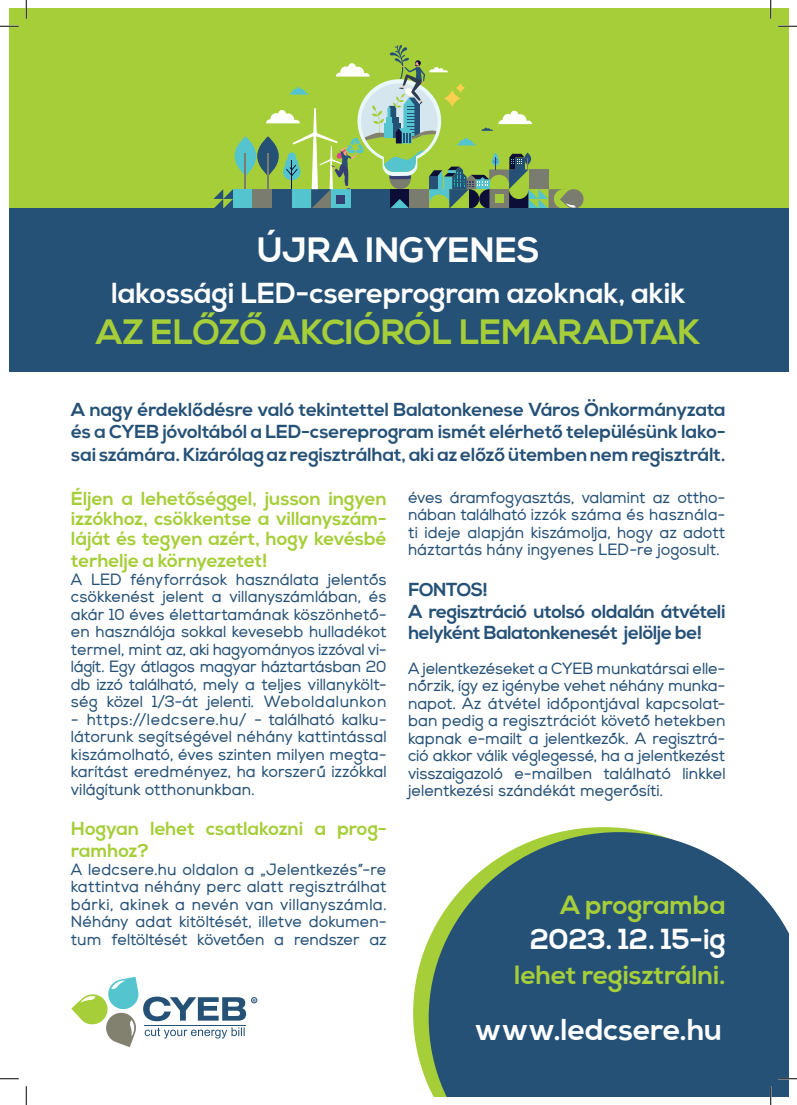
<style>
.page{position:relative;width:797px;height:1105px;background:#fff}
.page>*{position:absolute;margin:0;border:0;box-sizing:border-box;transform-origin:0 0}
.t1{font:700 35px "Cyebfont";color:#a6ce39}
.t2{font:700 35px "Cyebfont";color:#fff}
.t3{font:700 30px "Cyebfont";letter-spacing:-.005em;color:#fff}
.t4{font:700 28.75px "Cyebfont";color:#fff}
.t5{font:700 26.25px "Cyebfont";color:#a6ce39}
.t6{font:700 18.75px/22.5px "Cyebfont";letter-spacing:-.015em;color:#255177;text-align:justify}
.t7{font:700 18.75px/20px "Cyebfont";color:#a6ce39;text-align:justify}
.t8{font:16.25px/17.5px "Cyeb Font";color:#255177;text-align:justify}
.t9{font:700 4.5px "Cyebfont";color:#255177}
</style>
<div class="page">
<div style="left:9px;top:9px;width:779px;height:200px;background:#a6ce39"></div>
<div style="left:233px;top:189px;width:19px;height:20px;background:#54c5cf"></div>
<div style="left:252px;top:189px;width:20px;height:20px;background:#7a7c6f"></div>
<svg style="left:213px;top:189px;width:20px;height:20px"></svg>
<svg style="left:235px;top:136px;width:21px;height:40px"></svg>
<hr style="left:245px;top:154px;width:1px;height:35px;background:#7a7c6f">
<svg style="left:257px;top:136px;width:22px;height:40px"></svg>
<svg style="left:260px;top:45px;width:323px;height:164px"></svg>
<svg style="left:413px;top:827px;width:234px;height:258px"></svg>
<svg style="left:428px;top:832px;width:360px;height:264px;background:#3f6782"></svg>
<div style="left:9px;top:209px;width:779px;height:163px;background:#255177"></div>
<svg style="left:71px;top:977px;width:186px;height:70px"></svg>
<svg style="left:0;top:25px;width:19px;height:2px"></svg>
<svg style="left:778px;top:25px;width:19px;height:2px"></svg>
<svg style="left:0;top:1078px;width:19px;height:1px"></svg>
<svg style="left:778px;top:1078px;width:19px;height:1px"></svg>
<svg style="left:25px;top:0;width:2px;height:19px"></svg>
<svg style="left:25px;top:1086px;width:2px;height:19px"></svg>
<svg style="left:770px;top:0;width:1px;height:19px"></svg>
<svg style="left:770px;top:1086px;width:1px;height:19px"></svg>
<p class="t2" style="left:257px;top:229px;width:284px">ÚJRA INGYENES</p>
<p class="t4" style="left:111px;top:276px;width:575px">lakossági LED-csereprogram azoknak, akik</p>
<p class="t1" style="left:96px;top:312px;width:606px">AZ ELŐZŐ AKCIÓRÓL LEMARADTAK</p>
<p class="t6" style="left:71px;top:399px;width:656px">A nagy érdeklődésre való tekintettel Balatonkenese Város Önkormányzata és a CYEB jóvoltából a LED-csereprogram ismét elérhető településünk lako&shy;sai számára. Kizárólag az regisztrálhat, aki az előző ütemben nem regisztrált.</p>
<p class="t7" style="left:71px;top:489px;width:317px">Éljen a lehetőséggel, jusson ingyen izzókhoz, csökkentse a villanyszám&shy;láját és tegyen azért, hogy kevésbé</p>
<p class="t7" style="left:71px;top:551px;width:198px">terhelje a környezetet!</p>
<p class="t8" style="left:71px;top:571px;width:317px">A LED fényforrások használata jelentős csökkenést jelent a villanyszámlában, és akár 10 éves élettartamának köszönhető&shy;en használója sokkal kevesebb hulladékot termel, mint az, aki hagyományos izzóval vi&shy;lágít. Egy átlagos magyar háztartásban 20 db izzó található, mely a teljes villanykölt&shy;ség közel 1/3-át jelenti. Weboldalunkon</p>
<p class="t8" style="left:71px;top:711px;width:317px">- https://ledcsere.hu/ - található kalku&shy;látorunk segítségével néhány kattintással kiszámolható, éves szinten milyen megta&shy;karítást eredményez, ha korszerű izzókkal világítunk otthonunkban.</p>
<p class="t7" style="left:71px;top:817px;width:317px;line-height:22.5px">Hogyan lehet csatlakozni a prog&shy;ramhoz?</p>
<p class="t8" style="left:71px;top:861px;width:317px">A ledcsere.hu oldalon a „Jelentkezés”-re kattintva néhány perc alatt regisztrálhat bárki, akinek a nevén van villanyszámla.<br>Néhány adat kitöltését, illetve dokumen&shy;tum feltöltését követően a rendszer az</p>
<p class="t9" style="left:253px;top:997px;width:5px">R</p>
<p class="t8" style="left:408px;top:489px;width:319px">éves áramfogyasztás, valamint az ottho&shy;nában található izzók száma és használa&shy;ti ideje alapján kiszámolja, hogy az adott háztartás hány ingyenes LED-re jogosult.</p>
<p class="t6" style="left:408px;top:579px;width:81px">FONTOS!</p>
<p class="t6" style="left:408px;top:601px;width:319px;line-height:21.2px">A regisztráció utolsó oldalán átvételi helyként Balatonkenesét jelölje be!</p>
<p class="t8" style="left:408px;top:660px;width:319px">A jelentkezéseket a CYEB munkatársai elle&shy;nőrzik, így ez igénybe vehet néhány munka&shy;napot. Az átvétel időpontjával kapcsolat&shy;ban pedig a regisztrációt követő hetekben kapnak e-mailt a jelentkezők. A regisztrá&shy;ció akkor válik véglegessé, ha a jelentkezést visszaigazoló e-mailben található linkkel jelentkezési szándékát megerősíti.</p>
<p class="t5" style="left:560px;top:890px;width:167px">A programba</p>
<p class="t4" style="left:530px;top:923px;width:197px">2023. 12. 15-ig</p>
<p class="t5" style="left:514px;top:960px;width:213px">lehet regisztrálni.</p>
<p class="t3" style="left:475px;top:1012px;width:249px">www.ledcsere.hu</p>
</div>
